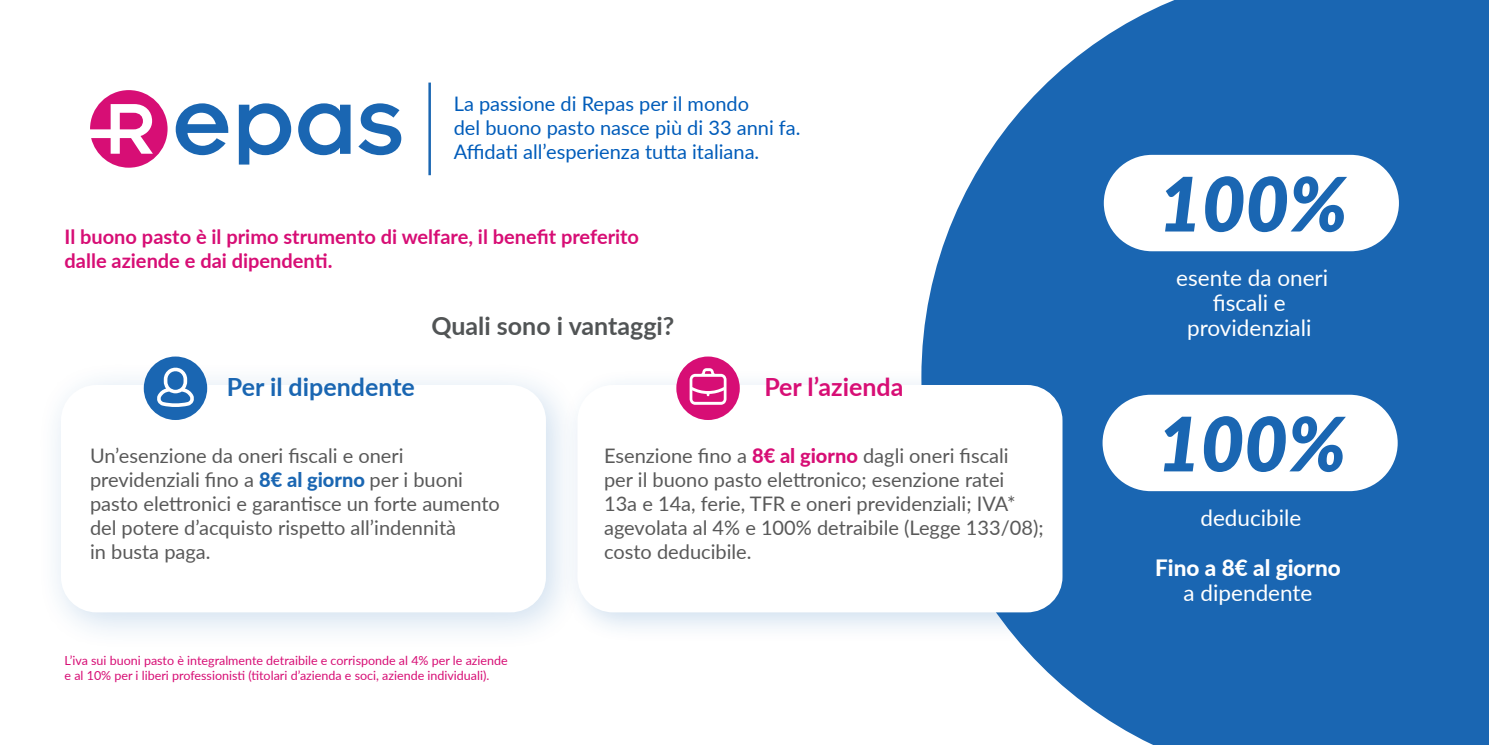
<style>
.page{position:relative;width:1489px;height:745px;background:#fff}
.page>*{position:absolute;margin:0;border:0;box-sizing:border-box;transform-origin:0 0}
.t1{font:italic 900 75px "Lato";color:#1a66b2}
.t2{font:700 25px "Lato";color:#515455}
.t3{font:700 25px "Lato";color:#1a66b2}
.t4{font:700 25px "Lato";color:#d70e75}
.t5{font:22.5px/25px "Lato";color:#fff;text-align:center}
.t6{font:800 22.5px "Lato";color:#fff}
.t7{font:20px/24px "Lato";color:#595959}
.t8{font:20px/24px "Lato";color:#005cba}
.t9{font:700 20px/24px "Lato";color:#d70e75}
.t10{font:12.5px/15px "Lato";color:#d70e75}
.s1{font-weight:800;color:#1a66b2}
.s2{font-weight:800;color:#d70e75}
</style>
<div class="page">
<svg style="left:176px;top:103px;width:52px;height:52px"></svg>
<svg style="left:239px;top:103px;width:52px;height:61px"></svg>
<svg style="left:298px;top:103px;width:52px;height:52px"></svg>
<svg style="left:358px;top:103px;width:43px;height:52px"></svg>
<svg style="left:90px;top:90px;width:77px;height:77px"></svg>
<svg style="left:921px;top:0;width:567px;height:744px;fill:#1a66b2"></svg>
<div style="left:37px;top:361px;width:547px;height:289px;background:#1a66b2;opacity:.21"></div>
<div style="left:61px;top:385px;width:485px;height:227px;background:#fff;border-radius:35px"></div>
<div style="left:560px;top:368px;width:532px;height:274px;background:#1a66b2;opacity:.21"></div>
<div style="left:577px;top:385px;width:485px;height:227px;background:#fff;border-radius:35px"></div>
<hr style="left:428px;top:82px;width:3px;height:93px;background:#1a66b2">
<div style="left:144px;top:356px;width:63px;height:64px;background:#1a66b2;border-radius:50%"></div>
<div style="left:676px;top:356px;width:63px;height:64px;background:#d70e75;border-radius:50%"></div>
<svg style="left:157px;top:367px;width:37px;height:40px"></svg>
<svg style="left:689px;top:368px;width:37px;height:36px"></svg>
<div style="left:1084px;top:375px;width:341px;height:144px;background:#1a66b2"></div>
<div style="left:1102px;top:394px;width:295px;height:97px;background:#fff;border-radius:48px"></div>
<div style="left:1085px;top:136px;width:341px;height:144px;background:#1a66b2"></div>
<div style="left:1103px;top:155px;width:295px;height:96px;background:#fff;border-radius:48px"></div>
<p class="t8" style="left:454px;top:91px;width:348px">La passione di Repas per il mondo<br>del buono pasto nasce più di 33 anni fa.<br>Affidati all’esperienza tutta italiana.</p>
<p class="t9" style="left:65px;top:223px;width:576px">Il buono pasto è il primo strumento di welfare, il benefit preferito dalle aziende e dai dipendenti.</p>
<p class="t2" style="left:431px;top:308px;width:244px">Quali sono i vantaggi?</p>
<p class="t3" style="left:227px;top:368px;width:189px">Per il dipendente</p>
<p class="t4" style="left:764px;top:368px;width:141px">Per l’azienda</p>
<p class="t7" style="left:90px;top:443px;width:411px">Un’esenzione da oneri fiscali e oneri previdenziali fino a <span class="s1">8€ al giorno</span> per i buoni pasto elettronici e garantisce un forte aumento del potere d’acquisto rispetto all’indennità<br>in busta paga.</p>
<p class="t7" style="left:604px;top:443px;width:441px">Esenzione fino a <span class="s2">8€ al giorno</span> dagli oneri fiscali<br>per il buono pasto elettronico; esenzione ratei<br>13a e 14a, ferie, TFR e oneri previdenziali; IVA* agevolata al 4% e 100% detraibile (Legge 133/08); costo deducibile.</p>
<p class="t10" style="left:65px;top:652px;width:444px">L’iva sui buoni pasto è integralmente detraibile e corrisponde al 4% per le aziende e al 10% per i liberi professionisti (titolari d’azienda e soci, aziende individuali).</p>
<h1 class="t1" style="left:1158px;top:148px;width:190px">100%</h1>
<p class="t5" style="left:1176px;top:264px;width:153px">esente da oneri fiscali e providenziali</p>
<h1 class="t1" style="left:1157px;top:387px;width:190px">100%</h1>
<p class="t5" style="left:1200px;top:504px;width:102px">deducibile</p>
<p class="t6" style="left:1155px;top:551px;width:187px">Fino a 8€ al giorno</p>
<p class="t5" style="left:1183px;top:579px;width:130px">a dipendente</p>
</div>
